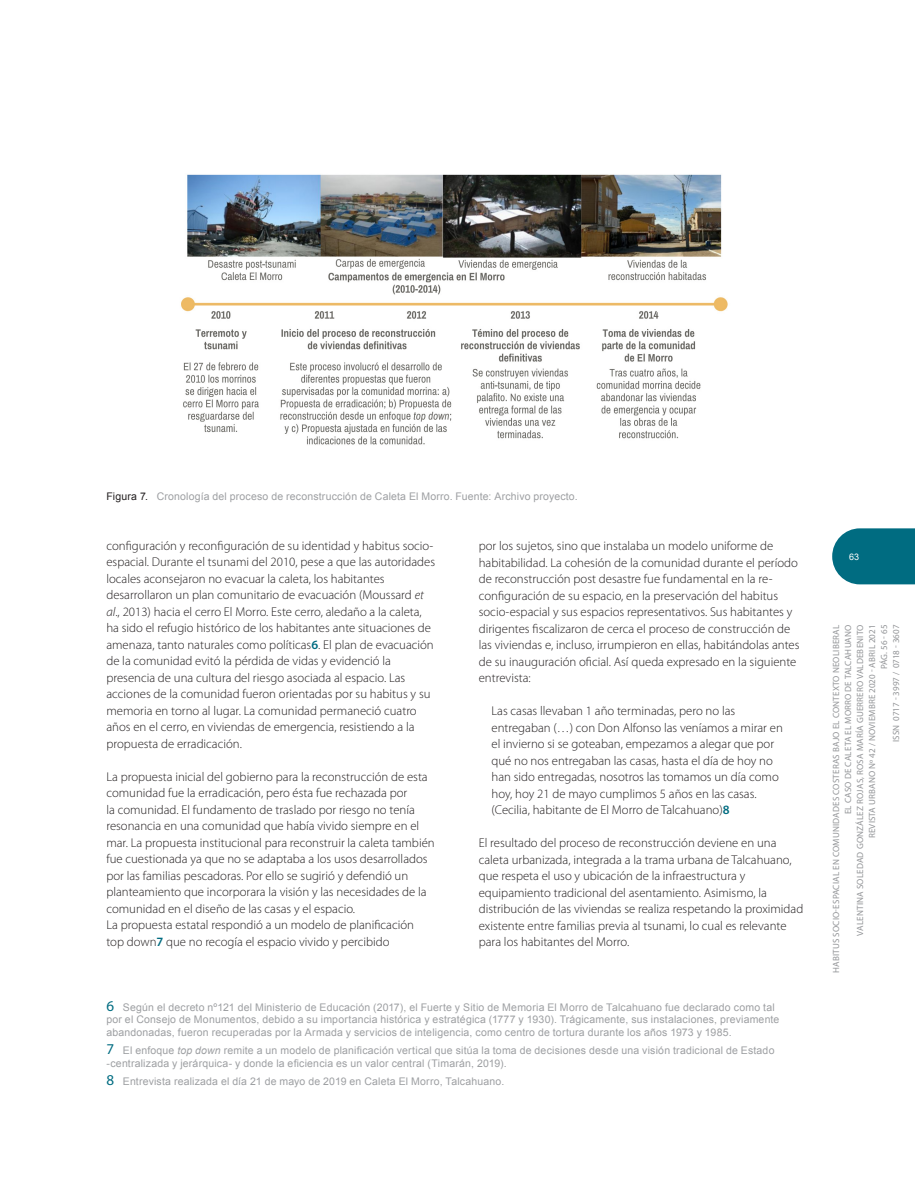
<style>
.page{position:relative;width:915px;height:1191px;background:#fff}
.page>*{position:absolute;margin:0;border:0;box-sizing:border-box;transform-origin:0 0}
._11_Cuerpo_Texto{font:300 12.75px/16.5px "Myriad Pro";color:#231f20}
._15_citas_50{font:300 12.75px/16.5px "Myriad Pro";color:#231f20}
._12_Notas_Pie{font:10.5px/12.6px "Arial";letter-spacing:.02em;color:#9d9fa2}
._13_Pie_Foto{font:10.5px "Arial";letter-spacing:.015em;color:#9d9fa2}
.t1{font:9px/12px "Myriad Pro";letter-spacing:.02em;color:#939598;text-align:right}
.t2{font:9px "Arial";color:#fff}
.s1{color:#231f20}
.s2{font-style:italic}
.s3{font-weight:600;color:#006c81}
.s4{font-family:"Myriad Pro";font-size:15px;color:#006c81}
</style>
<div class="page">
<svg style="left:832px;top:528px;width:82px;height:56px;background:#14778b"></svg>
<img style="left:181px;top:174px;width:547px;height:271px">
<p class="_13_Pie_Foto" style="left:106px;top:490px;width:472px"><span class="s1">Figura 7.</span> Cronología del proceso de reconstrucción de Caleta El Morro. Fuente: Archivo proyecto.</p>
<p class="_11_Cuerpo_Texto" style="left:106px;top:537px;width:330px">configuración y reconfiguración de su identidad y habitus socio&shy;espacial. Durante el tsunami del 2010, pese a que las autoridades locales aconsejaron no evacuar la caleta, los habitantes desarrollaron un plan comunitario de evacuación (Moussard <span class="s2">et al</span>., 2013) hacia el cerro El Morro. Este cerro, aledaño a la caleta, ha sido el refugio histórico de los habitantes ante situaciones de amenaza, tanto naturales como políticas<span class="s3">6</span>. El plan de evacuación de la comunidad evitó la pérdida de vidas y evidenció la presencia de una cultura del riesgo asociada al espacio. Las acciones de la comunidad fueron orientadas por su habitus y su memoria en torno al lugar. La comunidad permaneció cuatro años en el cerro, en viviendas de emergencia, resistiendo a la propuesta de erradicación.</p>
<p class="_11_Cuerpo_Texto" style="left:106px;top:768px;width:330px">La propuesta inicial del gobierno para la reconstrucción de esta comunidad fue la erradicación, pero ésta fue rechazada por<br>la comunidad. El fundamento de traslado por riesgo no tenía resonancia en una comunidad que había vivido siempre en el mar. La propuesta institucional para reconstruir la caleta también fue cuestionada ya que no se adaptaba a los usos desarrollados por las familias pescadoras. Por ello se sugirió y defendió un planteamiento que incorporara la visión y las necesidades de la comunidad en el diseño de las casas y el espacio.</p>
<p class="_11_Cuerpo_Texto" style="left:106px;top:917px;width:309px">La propuesta estatal respondió a un modelo de planificación top down<span class="s3">7</span> que no recogía el espacio vivido y percibido</p>
<p class="_11_Cuerpo_Texto" style="left:478px;top:538px;width:322px">por los sujetos, sino que instalaba un modelo uniforme de habitabilidad. La cohesión de la comunidad durante el período de reconstrucción post desastre fue fundamental en la re&shy;configuración de su espacio, en la preservación del habitus socio-espacial y sus espacios representativos. Sus habitantes y dirigentes fiscalizaron de cerca el proceso de construcción de las viviendas e, incluso, irrumpieron en ellas, habitándolas antes de su inauguración oficial. Así queda expresado en la siguiente entrevista:</p>
<p class="_15_citas_50" style="left:491px;top:703px;width:293px">Las casas llevaban 1 año terminadas, pero no las entregaban (…) con Don Alfonso las veníamos a mirar en el invierno si se goteaban, empezamos a alegar que por qué no nos entregaban las casas, hasta el día de hoy no han sido entregadas, nosotros las tomamos un día como hoy, hoy 21 de mayo cumplimos 5 años en las casas. (Cecilia, habitante de El Morro de Talcahuano)<span class="s3">8</span></p>
<p class="_11_Cuerpo_Texto" style="left:478px;top:835px;width:326px">El resultado del proceso de reconstrucción deviene en una caleta urbanizada, integrada a la trama urbana de Talcahuano, que respeta el uso y ubicación de la infraestructura y equipamiento tradicional del asentamiento. Asimismo, la distribución de las viviendas se realiza respetando la proximidad existente entre familias previa al tsunami, lo cual es relevante para los habitantes del Morro.</p>
<p class="_12_Notas_Pie" style="left:106px;top:1001px;width:674px"><span class="s4">6</span> Según el decreto nº121 del Ministerio de Educación (2017), el Fuerte y Sitio de Memoria El Morro de Talcahuano fue declarado como tal por el Consejo de Monumentos, debido a su importancia histórica y estratégica (1777 y 1930). Trágicamente, sus instalaciones, previamente abandonadas, fueron recuperadas por la Armada y servicios de inteligencia, como centro de tortura durante los años 1973 y 1985.</p>
<p class="_12_Notas_Pie" style="left:106px;top:1044px;width:669px"><span class="s4">7</span> El enfoque <span class="s2">top down</span> remite a un modelo de planificación vertical que sitúa la toma de decisiones desde una visión tradicional de Estado -centralizada y jerárquica- y donde la eficiencia es un valor central (Timarán, 2019).</p>
<p class="_12_Notas_Pie" style="left:106px;top:1074px;width:399px"><span class="s4">8</span> Entrevista realizada el día 21 de mayo de 2019 en Caleta El Morro, Talcahuano.</p>
<p class="t2" style="left:848px;top:550px;width:12px">63</p>
<p class="t1" style="left:829px;top:973px;width:350px;rotate:-90deg">HABITUS SOCIO-ESPACIAL EN COMUNIDADES COSTERAS BAJO EL CONTEXTO NEOLIBERAL EL CASO DE CALETA EL MORRO DE TALCAHUANO<br>VALENTINA SOLEDAD GONZÁLEZ ROJAS, ROSA MARÍA GUERRERO VALDEBENITO<br>REVISTA URBANO Nº 42 / NOVIEMBRE 2020 - ABRIL 2021<br>PÁG. 56 - 65<br>ISSN 0717 - 3997 / 0718 - 3607</p>
</div>
